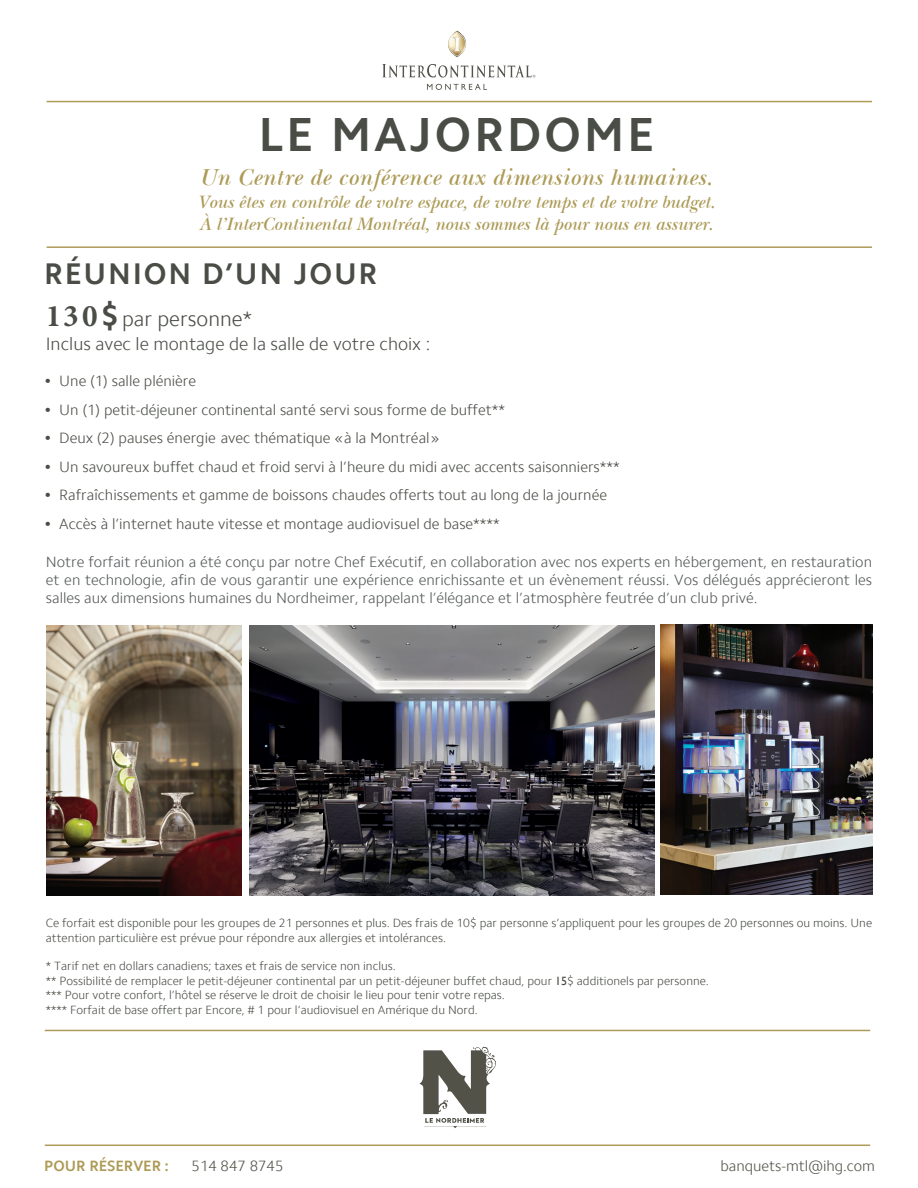
<style>
.page{position:relative;width:918px;height:1188px;background:#fff}
.page>*{position:absolute;margin:0;border:0;box-sizing:border-box;transform-origin:0 0}
.t1{font:700 48px "Camphor W01";letter-spacing:.06em;color:#494d46}
.t2{font:700 30px "Camphor W01";letter-spacing:.06em;color:#494d46}
.t3{font:italic 600 24px "New Baskerville W02";letter-spacing:.025em;color:#ad9b57}
.t4{font:300 21px "Camphor W01";color:#494d46}
.t5{font:italic 600 18.75px/22.5px "New Baskerville W02";color:#ad9b57}
.t6{font:300 18px "Camphor W01";color:#494d46}
.t7{font:300 15px "Camphor W01";color:#494d46}
.t8{font:300 15px/18px "Camphor W01";color:#545758;text-align:justify}
.t9{font:300 15px "Camphor W01";color:#535249}
.t10{font:700 15px "Camphor W01";color:#ad9b57}
.t11{font:300 12px/14.4px "Camphor W01";color:#494d46}
.s1{font-family:"Minion Pro";font-weight:700;font-size:31.5px}
.s2{font-weight:700;font-size:31.5px}
.s3{font-family:"Gill Sans";font-weight:400}
</style>
<div class="page">
<img style="left:47px;top:626px;width:195px;height:270px">
<img style="left:660px;top:625px;width:212px;height:270px">
<hr style="left:47px;top:101px;width:825px;height:1px;background:#ad9b57">
<svg style="left:382px;top:64px;width:153px;height:14px"></svg>
<svg style="left:427px;top:84px;width:60px;height:6px"></svg>
<img style="left:448px;top:31px;width:18px;height:26px;border-radius:50%">
<svg style="left:420px;top:1047px;width:76px;height:81px"></svg>
<hr style="left:45px;top:1145px;width:825px;height:1px;background:#ad9b57">
<hr style="left:45px;top:1030px;width:825px;height:1px;background:#ad9b57">
<hr style="left:47px;top:246px;width:825px;height:2px;background:#ad9b57">
<img style="left:249px;top:626px;width:405px;height:270px">
<h1 class="t1" style="left:258px;top:106px;width:397px">LE MAJORDOME</h1>
<h3 class="t3" style="left:200px;top:164px;width:515px">Un Centre de conférence aux dimensions humaines.</h3>
<h3 class="t5" style="left:198px;top:191px;width:520px">Vous êtes en contrôle de votre espace, de votre temps et de votre budget.<br>À l’InterContinental Montréal, nous sommes là pour nous en assurer.</h3>
<h2 class="t2" style="left:44px;top:256px;width:335px">RÉUNION D’UN JOUR</h2>
<h3 class="t4" style="left:46px;top:306px;width:208px"><span class="s1">130</span><span class="s2">$</span> par personne*</h3>
<h3 class="t6" style="left:46px;top:333px;width:386px">Inclus avec le montage de la salle de votre choix :</h3>
<p class="t7" style="left:44px;top:372px;width:153px">• Une (1) salle plénière</p>
<p class="t7" style="left:44px;top:401px;width:462px">• Un (1) petit-déjeuner continental santé servi sous forme de buffet**</p>
<p class="t7" style="left:44px;top:429px;width:397px">• Deux (2) pauses énergie avec thématique «à la Montréal»</p>
<p class="t7" style="left:44px;top:458px;width:577px">• Un savoureux buffet chaud et froid servi à l’heure du midi avec accents saisonniers***</p>
<p class="t7" style="left:44px;top:486px;width:564px">• Rafraîchissements et gamme de boissons chaudes offerts tout au long de la journée</p>
<p class="t7" style="left:44px;top:515px;width:457px">• Accès à l’internet haute vitesse et montage audiovisuel de base****</p>
<p class="t8" style="left:46px;top:553px;width:828px">Notre forfait réunion a été conçu par notre Chef Exécutif, en collaboration avec nos experts en hébergement, en restauration et en technologie, afin de vous garantir une expérience enrichissante et un évènement réussi. Vos délégués apprécieront les salles aux dimensions humaines du Nordheimer, rappelant l’élégance et l’atmosphère feutrée d’un club privé.</p>
<p class="t11" style="left:46px;top:916px;width:828px">Ce forfait est disponible pour les groupes de 21 personnes et plus. Des frais de 10$ par personne s’appliquent pour les groupes de 20 personnes ou moins. Une attention particulière est prévue pour répondre aux allergies et intolérances.</p>
<p class="t11" style="left:46px;top:959px;width:665px">* Tarif net en dollars canadiens; taxes et frais de service non inclus.<br>** Possibilité de remplacer le petit-déjeuner continental par un petit-déjeuner buffet chaud, pour <span class="s3">15</span>$ additionels par personne. *** Pour votre confort, l’hôtel se réserve le droit de choisir le lieu pour tenir votre repas.<br>**** Forfait de base offert par Encore, # 1 pour l’audiovisuel en Amérique du Nord.</p>
<p class="t10" style="left:44px;top:1157px;width:126px">POUR RÉSERVER :</p>
<p class="t9" style="left:192px;top:1157px;width:93px">514 847 8745</p>
<p class="t9" style="left:720px;top:1157px;width:156px">banquets-mtl@ihg.com</p>
</div>
